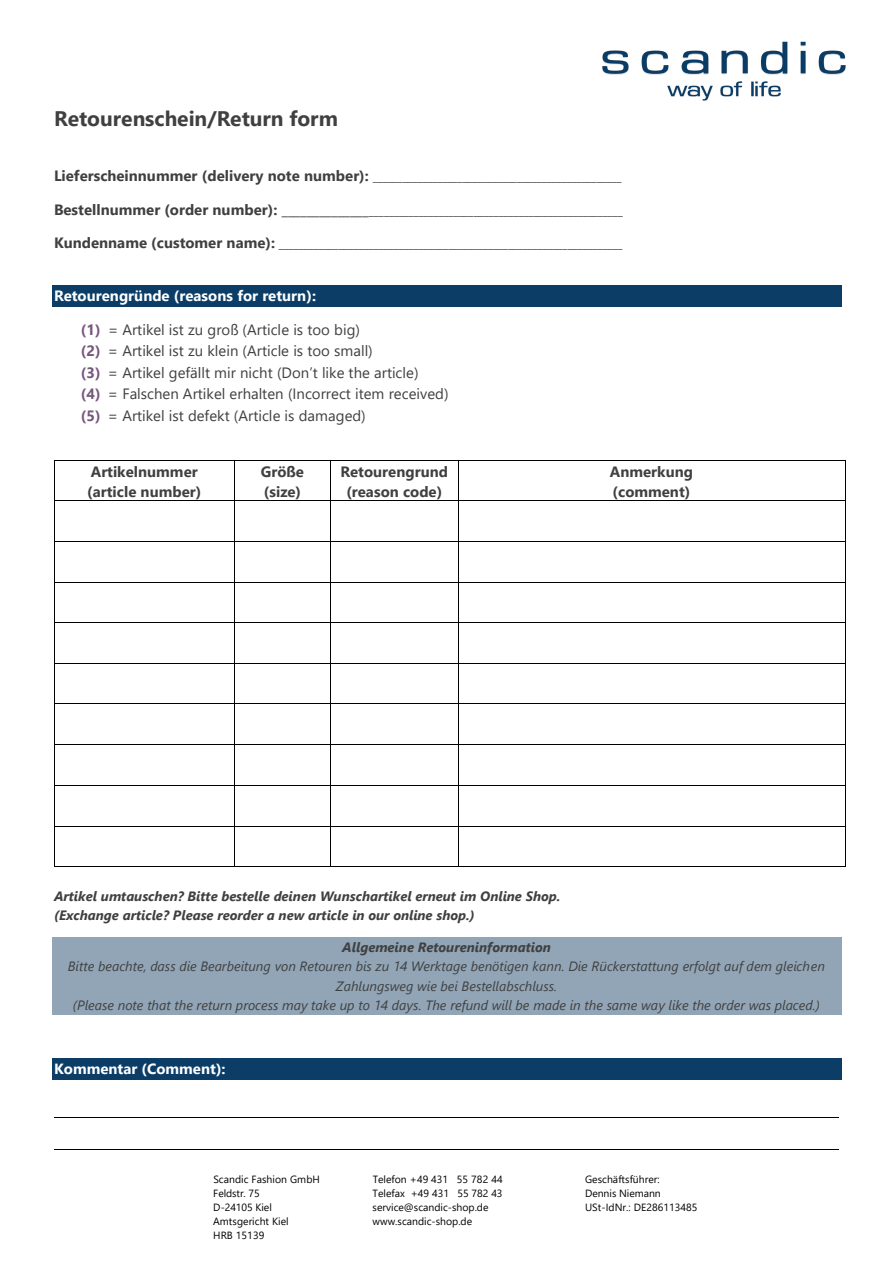
<style>
.page{position:relative;width:893px;height:1263px;background:#fff}
.page>*{position:absolute;margin:0;border:0;box-sizing:border-box;transform-origin:0 0}
.t1{font:700 21px "Segoe UI";color:#404040}
.t2{font:15px/21.5px "Segoe UI";color:#404040}
.t3{font:700 15px/20px "Segoe UI";color:#404040}
.t4{font:700 15px "Segoe UI";color:#fff}
.t5{font:700 14.7px "Segoe UI";color:#fff}
.t6{font:italic 13.5px/19.4px "Segoe UI";color:#404040;text-align:center}
.t7{font:italic 700 13.5px/19.2px "Segoe UI";color:#404040}
.t8{font:12px "Segoe UI";color:#404040}
.t9{font:10.5px "Segoe UI";color:#000}
.s1{font-weight:700;font-size:15px}
.s2{font-weight:700;color:#77577c}
</style>
<div class="page">
<div style="left:52px;top:285px;width:789px;height:22px;background:#0b3d66"></div>
<hr style="left:55px;top:460px;width:179px;height:1px;background:#000">
<hr style="left:235px;top:460px;width:95px;height:1px;background:#000">
<hr style="left:331px;top:460px;width:127px;height:1px;background:#000">
<hr style="left:459px;top:460px;width:386px;height:1px;background:#000">
<hr style="left:54px;top:460px;width:1px;height:40px;background:#000">
<hr style="left:234px;top:460px;width:1px;height:40px;background:#000">
<hr style="left:330px;top:460px;width:1px;height:40px;background:#000">
<hr style="left:458px;top:460px;width:1px;height:40px;background:#000">
<hr style="left:845px;top:460px;width:1px;height:40px;background:#000">
<hr style="left:55px;top:500px;width:179px;height:1px;background:#000">
<hr style="left:235px;top:500px;width:95px;height:1px;background:#000">
<hr style="left:331px;top:500px;width:127px;height:1px;background:#000">
<hr style="left:459px;top:500px;width:386px;height:1px;background:#000">
<hr style="left:54px;top:501px;width:1px;height:40px;background:#000">
<hr style="left:234px;top:501px;width:1px;height:40px;background:#000">
<hr style="left:330px;top:501px;width:1px;height:40px;background:#000">
<hr style="left:458px;top:501px;width:1px;height:40px;background:#000">
<hr style="left:845px;top:501px;width:1px;height:40px;background:#000">
<hr style="left:55px;top:541px;width:179px;height:1px;background:#000">
<hr style="left:235px;top:541px;width:95px;height:1px;background:#000">
<hr style="left:331px;top:541px;width:127px;height:1px;background:#000">
<hr style="left:459px;top:541px;width:386px;height:1px;background:#000">
<hr style="left:54px;top:542px;width:1px;height:40px;background:#000">
<hr style="left:234px;top:542px;width:1px;height:40px;background:#000">
<hr style="left:330px;top:542px;width:1px;height:40px;background:#000">
<hr style="left:458px;top:542px;width:1px;height:40px;background:#000">
<hr style="left:845px;top:542px;width:1px;height:40px;background:#000">
<hr style="left:55px;top:582px;width:179px;height:1px;background:#000">
<hr style="left:235px;top:582px;width:95px;height:1px;background:#000">
<hr style="left:331px;top:582px;width:127px;height:1px;background:#000">
<hr style="left:459px;top:582px;width:386px;height:1px;background:#000">
<hr style="left:54px;top:582px;width:1px;height:40px;background:#000">
<hr style="left:234px;top:582px;width:1px;height:40px;background:#000">
<hr style="left:330px;top:582px;width:1px;height:40px;background:#000">
<hr style="left:458px;top:582px;width:1px;height:40px;background:#000">
<hr style="left:845px;top:582px;width:1px;height:40px;background:#000">
<hr style="left:55px;top:622px;width:179px;height:1px;background:#000">
<hr style="left:235px;top:622px;width:95px;height:1px;background:#000">
<hr style="left:331px;top:622px;width:127px;height:1px;background:#000">
<hr style="left:459px;top:622px;width:386px;height:1px;background:#000">
<hr style="left:54px;top:623px;width:1px;height:40px;background:#000">
<hr style="left:234px;top:623px;width:1px;height:40px;background:#000">
<hr style="left:330px;top:623px;width:1px;height:40px;background:#000">
<hr style="left:458px;top:623px;width:1px;height:40px;background:#000">
<hr style="left:845px;top:623px;width:1px;height:40px;background:#000">
<hr style="left:55px;top:663px;width:179px;height:1px;background:#000">
<hr style="left:235px;top:663px;width:95px;height:1px;background:#000">
<hr style="left:331px;top:663px;width:127px;height:1px;background:#000">
<hr style="left:459px;top:663px;width:386px;height:1px;background:#000">
<hr style="left:54px;top:664px;width:1px;height:40px;background:#000">
<hr style="left:234px;top:664px;width:1px;height:40px;background:#000">
<hr style="left:330px;top:664px;width:1px;height:40px;background:#000">
<hr style="left:458px;top:664px;width:1px;height:40px;background:#000">
<hr style="left:845px;top:664px;width:1px;height:40px;background:#000">
<hr style="left:55px;top:704px;width:179px;height:1px;background:#000">
<hr style="left:235px;top:704px;width:95px;height:1px;background:#000">
<hr style="left:331px;top:704px;width:127px;height:1px;background:#000">
<hr style="left:459px;top:704px;width:386px;height:1px;background:#000">
<hr style="left:54px;top:704px;width:1px;height:40px;background:#000">
<hr style="left:234px;top:704px;width:1px;height:40px;background:#000">
<hr style="left:330px;top:704px;width:1px;height:40px;background:#000">
<hr style="left:458px;top:704px;width:1px;height:40px;background:#000">
<hr style="left:845px;top:704px;width:1px;height:40px;background:#000">
<hr style="left:55px;top:744px;width:179px;height:1px;background:#000">
<hr style="left:235px;top:744px;width:95px;height:1px;background:#000">
<hr style="left:331px;top:744px;width:127px;height:1px;background:#000">
<hr style="left:459px;top:744px;width:386px;height:1px;background:#000">
<hr style="left:54px;top:745px;width:1px;height:40px;background:#000">
<hr style="left:234px;top:745px;width:1px;height:40px;background:#000">
<hr style="left:330px;top:745px;width:1px;height:40px;background:#000">
<hr style="left:458px;top:745px;width:1px;height:40px;background:#000">
<hr style="left:845px;top:745px;width:1px;height:40px;background:#000">
<hr style="left:55px;top:785px;width:179px;height:1px;background:#000">
<hr style="left:235px;top:785px;width:95px;height:1px;background:#000">
<hr style="left:331px;top:785px;width:127px;height:1px;background:#000">
<hr style="left:459px;top:785px;width:386px;height:1px;background:#000">
<hr style="left:54px;top:786px;width:1px;height:40px;background:#000">
<hr style="left:234px;top:786px;width:1px;height:40px;background:#000">
<hr style="left:330px;top:786px;width:1px;height:40px;background:#000">
<hr style="left:458px;top:786px;width:1px;height:40px;background:#000">
<hr style="left:845px;top:786px;width:1px;height:40px;background:#000">
<hr style="left:55px;top:826px;width:179px;height:1px;background:#000">
<hr style="left:235px;top:826px;width:95px;height:1px;background:#000">
<hr style="left:331px;top:826px;width:127px;height:1px;background:#000">
<hr style="left:459px;top:826px;width:386px;height:1px;background:#000">
<hr style="left:54px;top:826px;width:1px;height:40px;background:#000">
<hr style="left:55px;top:866px;width:179px;height:1px;background:#000">
<hr style="left:234px;top:826px;width:1px;height:40px;background:#000">
<hr style="left:235px;top:866px;width:95px;height:1px;background:#000">
<hr style="left:330px;top:826px;width:1px;height:40px;background:#000">
<hr style="left:331px;top:866px;width:127px;height:1px;background:#000">
<hr style="left:458px;top:826px;width:1px;height:40px;background:#000">
<hr style="left:459px;top:866px;width:386px;height:1px;background:#000">
<hr style="left:845px;top:826px;width:1px;height:40px;background:#000">
<div style="left:52px;top:937px;width:789px;height:19px;background:#91a5b6"></div>
<div style="left:52px;top:956px;width:789px;height:20px;background:#91a5b6"></div>
<div style="left:52px;top:976px;width:789px;height:19px;background:#91a5b6"></div>
<div style="left:52px;top:995px;width:789px;height:20px;background:#91a5b6"></div>
<div style="left:52px;top:1058px;width:789px;height:22px;background:#0b3d66"></div>
<hr style="left:54px;top:1117px;width:785px;height:1px;background:#000">
<hr style="left:54px;top:1149px;width:785px;height:1px;background:#000">
<img style="left:602px;top:41px;width:244px;height:60px">
<h1 class="t1" style="left:54px;top:99px;width:286px">Retourenschein/Return form</h1>
<p class="t8" style="left:54px;top:166px;width:569px"><span class="s1">Lieferscheinnummer (delivery note number):</span> __________________________________________________</p>
<p class="t8" style="left:54px;top:199px;width:570px"><span class="s1">Bestellnummer (order number): ______________</span>___________________________________________________</p>
<p class="t8" style="left:54px;top:233px;width:570px"><span class="s1">Kundenname (customer name):</span> _____________________________________________________________________</p>
<p class="t4" style="left:54px;top:282px;width:264px">Retourengründe (reasons for return):</p>
<p class="t2" style="left:81px;top:317px;width:369px"><span class="s2">(1)</span> = Artikel ist zu groß (Article is too big)<br><span class="s2">(2)</span> = Artikel ist zu klein (Article is too small)<br><span class="s2">(3)</span> = Artikel gefällt mir nicht (Don’t like the article)<br><span class="s2">(4)</span> = Falschen Artikel erhalten (Incorrect item received) <span class="s2">(5)</span> = Artikel ist defekt (Article is damaged)</p>
<p class="t3" style="left:87px;top:460px;width:115px">Artikelnummer (article number)</p>
<p class="t3" style="left:261px;top:460px;width:45px">Größe (size)</p>
<p class="t3" style="left:340px;top:460px;width:109px;text-align:center">Retourengrund (reason code)</p>
<p class="t3" style="left:610px;top:460px;width:85px">Anmerkung (comment)</p>
<p class="t7" style="left:54px;top:885px;width:508px">Artikel umtauschen? Bitte bestelle deinen Wunschartikel erneut im Online Shop. (Exchange article? Please reorder a new article in our online shop.)</p>
<p class="t7" style="left:342px;top:935px;width:210px">Allgemeine Retoureninformation</p>
<p class="t6" style="left:68px;top:954px;width:759px">Bitte beachte, dass die Bearbeitung von Retouren bis zu 14 Werktage benötigen kann. Die Rückerstattung erfolgt auf dem gleichen<br>Zahlungsweg wie bei Bestellabschluss.<br>(Please note that the return process may take up to 14 days. The refund will be made in the same way like the order was placed.)</p>
<p class="t5" style="left:54px;top:1054px;width:173px">Kommentar (Comment):</p>
<p class="t9" style="left:213px;top:1170px;width:108px">Scandic Fashion GmbH</p>
<p class="t9" style="left:373px;top:1170px;width:132px">Telefon +49 431 55 782 44</p>
<p class="t9" style="left:585px;top:1170px;width:76px">Geschäftsführer:</p>
<p class="t9" style="left:213px;top:1184px;width:48px">Feldstr. 75</p>
<p class="t9" style="left:373px;top:1184px;width:131px">Telefax +49 431 55 782 43</p>
<p class="t9" style="left:585px;top:1184px;width:77px">Dennis Niemann</p>
<p class="t9" style="left:213px;top:1198px;width:60px">D-24105 Kiel</p>
<p class="t9" style="left:373px;top:1198px;width:117px">service@scandic-shop.de</p>
<p class="t9" style="left:585px;top:1198px;width:114px">USt-IdNr.: DE286113485</p>
<p class="t9" style="left:213px;top:1211px;width:77px">Amtsgericht Kiel</p>
<p class="t9" style="left:373px;top:1211px;width:101px">www.scandic-shop.de</p>
<p class="t9" style="left:213px;top:1225px;width:53px">HRB 15139</p>
</div>
